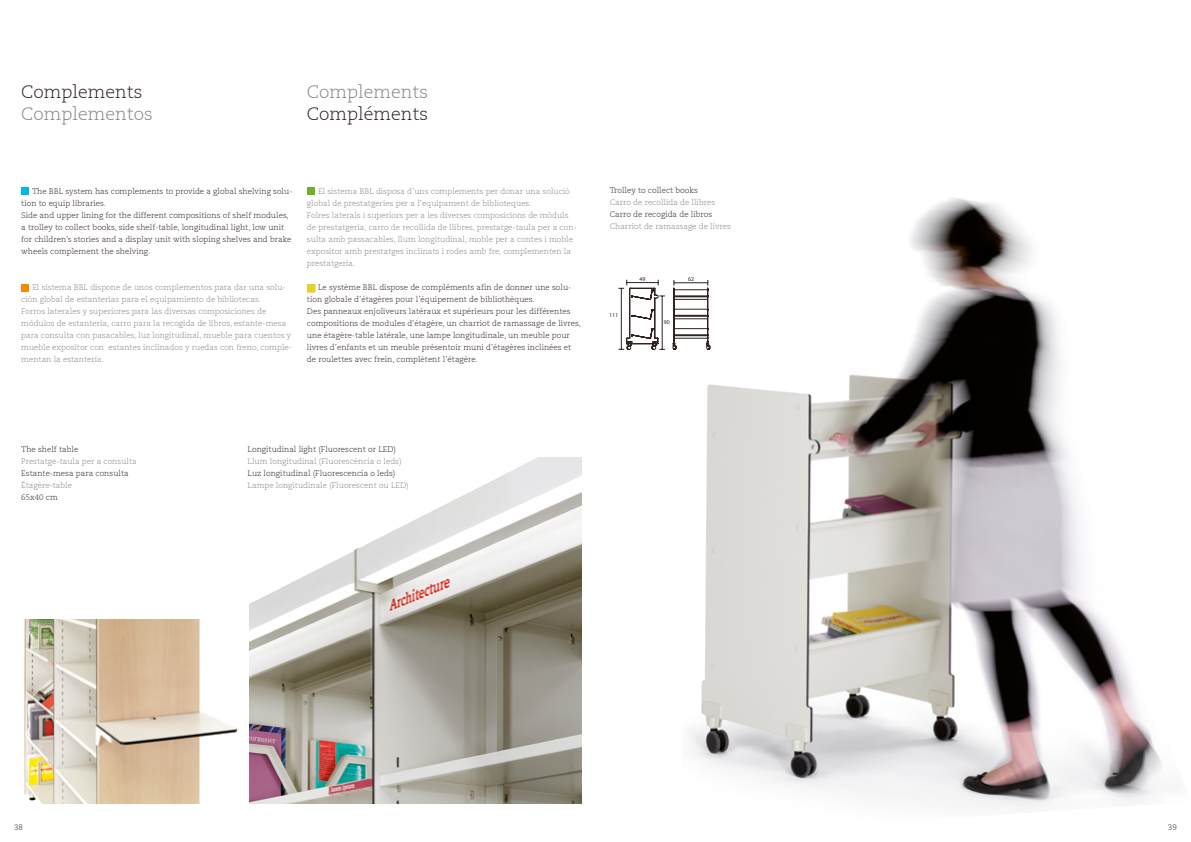
<style>
.page{position:relative;width:1191px;height:842px;background:#fff}
.page>*{position:absolute;margin:0;border:0;box-sizing:border-box;transform-origin:0 0}
.t1{font:300 18px "Caecilia LT";color:#878787}
.t2{font:300 18px "Caecilia LT";color:#2f2220}
.t3{font:300 8px/12px "Caecilia LT";color:#878787}
.t4{font:300 8px/12px "Caecilia LT";color:#2f2220}
.t5{font:5.8px "Myriad Pro";color:#2f2220}
</style>
<div class="page">
<img style="left:24px;top:620px;width:213px;height:183px">
<img style="left:249px;top:457px;width:332px;height:346px">
<div style="left:21px;top:188px;width:8px;height:7px;background:#00b8e4"></div>
<div style="left:21px;top:284px;width:8px;height:8px;background:#f38b00"></div>
<div style="left:307px;top:188px;width:7px;height:7px;background:#71b02c"></div>
<div style="left:307px;top:284px;width:8px;height:9px;background:#e7d029;border:1px solid #e7d029"></div>
<img style="left:690px;top:198px;width:472px;height:613px">
<svg style="left:618px;top:269px;width:92px;height:81px"></svg>
<h1 class="t2" style="left:21px;top:81px;width:123px">Complements</h1>
<h1 class="t1" style="left:21px;top:103px;width:133px">Complementos</h1>
<h1 class="t1" style="left:307px;top:81px;width:123px">Complements</h1>
<h1 class="t2" style="left:307px;top:103px;width:123px">Compléments</h1>
<p class="t4" style="left:21px;top:185px;width:273px;text-indent:11px">The BBL system has complements to provide a global shelving solu&shy;tion to equip libraries.<br>Side and upper lining for the different compositions of shelf modules, a trolley to collect books, side shelf-table, longitudinal light, low unit for children’s stories and a display unit with sloping shelves and brake wheels complement the shelving.</p>
<p class="t3" style="left:21px;top:281px;width:272px;text-indent:11px">El sistema BBL dispone de unos complementos para dar una solu&shy;ción global de estanterías para el equipamiento de bibliotecas.<br>Forros laterales y superiores para las diversas composiciones de módulos de estantería, carro para la recogida de libros, estante-mesa para consulta con pasacables, luz longitudinal, mueble para cuentos y mueble expositor con estantes inclinados y ruedas con freno, comple&shy;mentan la estantería.</p>
<p class="t3" style="left:307px;top:185px;width:271px;text-indent:11px">El sistema BBL disposa d’uns complements per donar una solució global de prestatgeries per a l’equipament de biblioteques.<br>Folres laterals i superiors per a les diverses composicions de mòduls de prestatgeria, carro de recollida de llibres, prestatge-taula per a con&shy;sulta amb passacables, llum longitudinal, moble per a contes i moble expositor amb prestatges inclinats i rodes amb fre, complementen la prestatgeria.</p>
<p class="t4" style="left:307px;top:281px;width:276px;text-indent:11px">Le système BBL dispose de compléments afin de donner une solu&shy;tion globale d’étagères pour l’équipement de bibliothèques.<br>Des panneaux enjoliveurs latéraux et supérieurs pour les différentes compositions de modules d’étagère, un charriot de ramassage de livres, une étagère-table latérale, une lampe longitudinale, un meuble pour livres d’enfants et un meuble présentoir muni d’étagères inclinées et de roulettes avec frein, complètent l’étagère.</p>
<p class="t4" style="left:609px;top:185px;width:90px">Trolley to collect books</p>
<p class="t3" style="left:609px;top:197px;width:107px">Carro de recollida de llibres</p>
<p class="t4" style="left:609px;top:209px;width:104px">Carro de recogida de libros</p>
<p class="t3" style="left:609px;top:221px;width:123px">Charriot de ramassage de livres</p>
<p class="t5" style="left:609px;top:312px;width:10px">111</p>
<p class="t5" style="left:639px;top:275px;width:7px">49</p>
<p class="t5" style="left:688px;top:275px;width:7px">62</p>
<p class="t5" style="left:664px;top:319px;width:7px">90</p>
<p class="t4" style="left:21px;top:444px;width:59px">The shelf table</p>
<p class="t3" style="left:21px;top:456px;width:117px">Prestatge-taula per a consulta</p>
<p class="t4" style="left:21px;top:468px;width:109px">Estante-mesa para consulta</p>
<p class="t3" style="left:21px;top:480px;width:52px">Étagère-table</p>
<p class="t4" style="left:21px;top:492px;width:38px">65x40 cm</p>
<p class="t4" style="left:248px;top:444px;width:150px">Longitudinal light (Fluorescent or LED)</p>
<p class="t3" style="left:248px;top:456px;width:155px">Llum longitudinal (Fluorescència o leds)</p>
<p class="t4" style="left:248px;top:468px;width:149px">Luz longitudinal (Fluorescencia o leds)</p>
<p class="t3" style="left:248px;top:480px;width:163px">Lampe longitudinale (Fluorescent ou LED)</p>
<p class="t4" style="left:14px;top:821px;width:10px">38</p>
<p class="t4" style="left:1167px;top:821px;width:10px">39</p>
</div>
